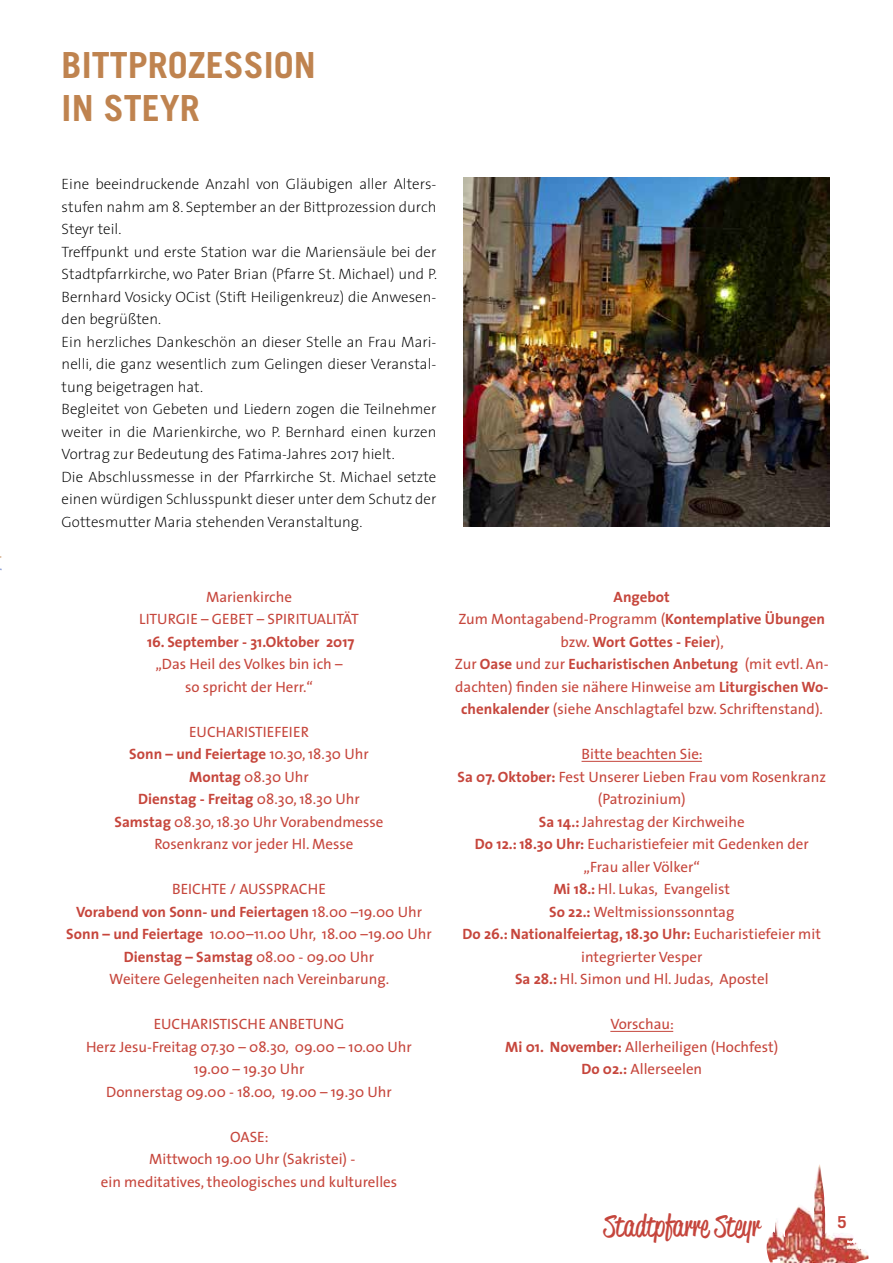
<style>
.page{position:relative;width:893px;height:1263px;background:#fff}
.page>*{position:absolute;margin:0;border:0;box-sizing:border-box;transform-origin:0 0}
.t1{font:700 36px/43.2px "Trade Gothic";color:#bf834f}
.t2{font:30px "Reklame Script Regular DEMO";color:#c5453c}
.t3{font:700 16.5px "Trade Gothic";color:#c5453c}
.t4{font:15px/22.5px "The Sans";color:#c6463c;text-align:center}
.t5{font:200 15px/22.5px "The Sans";color:#000}
.t6{font:700 15px "The Sans";color:#c6463c}
.s1{font-weight:400}
.s2{font-weight:700}
</style>
<div class="page">
<img style="left:766px;top:1164px;width:103px;height:99px">
<img style="left:463px;top:177px;width:366px;height:350px">
<hr style="left:581px;top:761px;width:121px;height:1px;background:#c6463c">
<hr style="left:610px;top:1031px;width:63px;height:1px;background:#c6463c">
<h1 class="t1" style="left:62px;top:43px;width:256px">BITTPROZESSION<br>IN STEYR</h1>
<p class="t5" style="left:62px;top:172px;width:377px">Eine beeindruckende Anzahl von Gläubigen aller Alters&shy;stufen nahm am 8. September an der Bittprozession durch Steyr teil.<br>Treffpunkt und erste Station war die Mariensäule bei der Stadtpfarrkirche, wo Pater Brian (Pfarre St. Michael) und P.<br>Bernhard Vosicky OCist (Stift Heiligenkreuz) die Anwesen&shy;den begrüßten.<br>Ein herzliches Dankeschön an dieser Stelle an Frau Mari&shy;nelli, die ganz wesentlich zum Gelingen dieser Veranstal&shy;tung beigetragen hat.<br>Begleitet von Gebeten und Liedern zogen die Teilnehmer weiter in die Marienkirche, wo P. Bernhard einen kurzen Vortrag zur Bedeutung des Fatima-Jahres 2017 hielt.<br>Die Abschlussmesse in der Pfarrkirche St. Michael setzte einen würdigen Schlusspunkt dieser unter dem Schutz der Gottesmutter Maria stehenden Veranstaltung.</p>
<p class="t4" style="left:139px;top:585px;width:221px">Marienkirche<br>LITURGIE – GEBET – SPIRITUALITÄT</p>
<p class="t6" style="left:147px;top:629px;width:209px">16. September - 31.Oktober 2017</p>
<p class="t4" style="left:155px;top:652px;width:189px">„Das Heil des Volkes bin ich – so spricht der Herr.“</p>
<p class="t4" style="left:189px;top:720px;width:121px">EUCHARISTIEFEIER</p>
<p class="t6" style="left:129px;top:741px;width:241px">Sonn – und Feiertage <span class="s1">10.30, 18.30 Uhr</span></p>
<p class="t4" style="left:189px;top:765px;width:121px"><span class="s2">Montag</span> 08.30 Uhr</p>
<p class="t6" style="left:138px;top:786px;width:223px">Dienstag - Freitag <span class="s1">08.30, 18.30 Uhr</span></p>
<p class="t4" style="left:115px;top:810px;width:271px"><span class="s2">Samstag</span> 08.30, 18.30 Uhr Vorabendmesse</p>
<p class="t4" style="left:154px;top:832px;width:201px">Rosenkranz vor jeder Hl. Messe</p>
<p class="t4" style="left:66px;top:877px;width:367px">BEICHTE / AUSSPRACHE<br><span class="s2">Vorabend von Sonn- und Feiertagen</span> 18.00 –19.00 Uhr <span class="s2">Sonn – und Feiertage</span> 10.00–11.00 Uhr, 18.00 –19.00 Uhr <span class="s2">Dienstag – Samstag</span> 08.00 - 09.00 Uhr<br>Weitere Gelegenheiten nach Vereinbarung.</p>
<p class="t4" style="left:86px;top:1012px;width:327px">EUCHARISTISCHE ANBETUNG<br>Herz Jesu-Freitag 07.30 – 08.30, 09.00 – 10.00 Uhr 19.00 – 19.30 Uhr<br>Donnerstag 09.00 - 18.00, 19.00 – 19.30 Uhr</p>
<p class="t4" style="left:101px;top:1125px;width:298px">OASE:<br>Mittwoch 19.00 Uhr (Sakristei) -<br>ein meditatives, theologisches und kulturelles</p>
<p class="t4" style="left:455px;top:585px;width:375px"><span class="s2">Angebot<br></span>Zum Montagabend-Programm (<span class="s2">Kontemplative Übungen </span>bzw. <span class="s2">Wort Gottes - Feier</span>),<br>Zur <span class="s2">Oase</span> und zur <span class="s2">Eucharistischen Anbetung</span> (mit evtl. An&shy;dachten) finden sie nähere Hinweise am <span class="s2">Liturgischen Wo&shy;chenkalender</span> (siehe Anschlagtafel bzw. Schriftenstand).</p>
<p class="t4" style="left:458px;top:742px;width:370px">Bitte beachten Sie:<br><span class="s2">Sa 07. Oktober:</span> Fest Unserer Lieben Frau vom Rosenkranz (Patrozinium)<br><span class="s2">Sa 14.:</span> Jahrestag der Kirchweihe<br><span class="s2">Do 12.: 18.30 Uhr:</span> Eucharistiefeier mit Gedenken der „Frau aller Völker“<br><span class="s2">Mi 18.:</span> Hl. Lukas, Evangelist<br><span class="s2">So 22.:</span> Weltmissionssonntag<br><span class="s2">Do 26.: Nationalfeiertag, 18.30 Uhr:</span> Eucharistiefeier mit integrierter Vesper<br><span class="s2">Sa 28.:</span> Hl. Simon und Hl. Judas, Apostel</p>
<p class="t4" style="left:505px;top:1012px;width:274px">Vorschau:<br><span class="s2">Mi 01. November:</span> Allerheiligen (Hochfest)<br><span class="s2">Do 02.:</span> Allerseelen</p>
<h2 class="t2" style="left:604px;top:1213px;width:158px">Stadtpfarre Steyr</h2>
<p class="t3" style="left:838px;top:1212px;width:11px">5</p>
</div>
